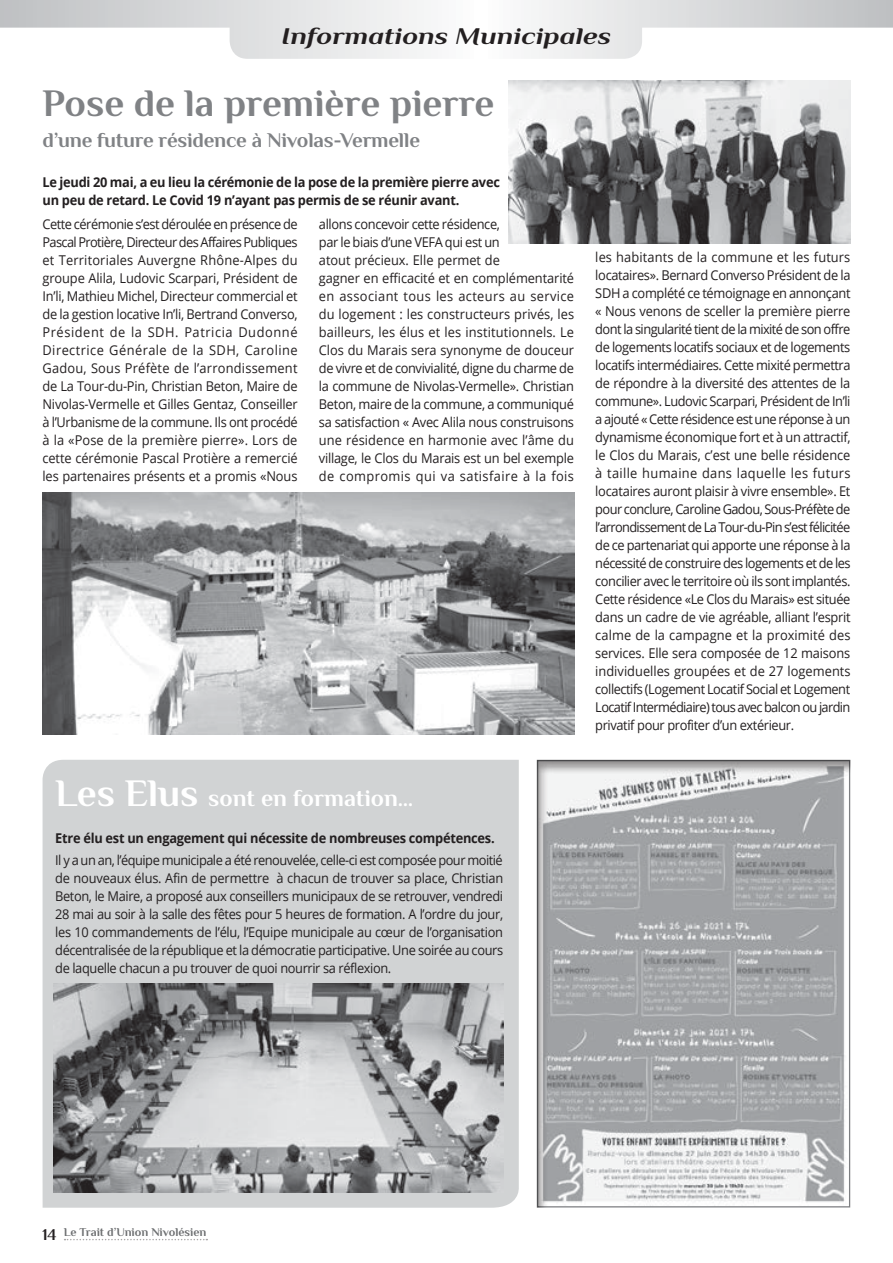
<style>
.page{position:relative;width:893px;height:1263px;background:#fff}
.page>*{position:absolute;margin:0;border:0;box-sizing:border-box;transform-origin:0 0}
.t1{font:700 39px "Philosopher";color:#808285}
.t2{font:italic 700 24px "Philosopher";color:#231f20;scale:1.2 1}
.t3{font:700 24px "Philosopher";color:#fff}
.t4{font:700 21px "Philosopher";letter-spacing:-.01em;color:#808285}
.t5{font:13.5px/18px "Open Sans";letter-spacing:-.02em;color:#231f20;text-align:justify;scale:.95 1}
.t6{font:700 13.5px/18px "Open Sans";letter-spacing:-.02em;color:#231f20;scale:.95 1}
.t7{font:700 12px "Philosopher";color:#6d6f71}
.s1{font-size:39px}
.s2{font-size:16.5px;color:#231f20}
</style>
<div class="page">
<svg style="left:0;top:0;width:893px;height:59px"></svg>
<img style="left:43px;top:492px;width:531px;height:243px">
<div style="left:43px;top:760px;width:476px;height:448px;background:#d1d3d4"></div>
<svg style="left:65px;top:1239px;width:142px;height:1px"></svg>
<img style="left:53px;top:984px;width:450px;height:208px">
<img style="left:508px;top:81px;width:342px;height:162px">
<div style="left:536px;top:758px;width:317px;height:450px;background:#231f20;opacity:.5"></div>
<h2 class="t2" style="left:282px;top:19px;width:276px">Informations Municipales</h2>
<h1 class="t1" style="left:43px;top:77px;width:453px">Pose de la première pierre</h1>
<h3 class="t4" style="left:43px;top:126px;width:379px">d’une future résidence à Nivolas-Vermelle</h3>
<p class="t6" style="left:43px;top:173px;width:483px">Le jeudi 20 mai, a eu lieu la cérémonie de la pose de la première pierre avec un peu de retard. Le Covid 19 n’ayant pas permis de se réunir avant.</p>
<p class="t5" style="left:43px;top:215px;width:270px">Cette cérémonie s’est déroulée en présence de Pascal Protière, Directeur des Affaires Publiques et Territoriales Auvergne Rhône-Alpes du groupe Alila, Ludovic Scarpari, Président de In’li, Mathieu Michel, Directeur commercial et de la gestion locative In’li, Bertrand Converso, Président de la SDH. Patricia Dudonné Directrice Générale de la SDH, Caroline Gadou, Sous Préfète de l’arrondissement de La Tour-du-Pin, Christian Beton, Maire de Nivolas-Vermelle et Gilles Gentaz, Conseiller à l’Urbanisme de la commune. Ils ont procédé à la «Pose de la première pierre». Lors de cette cérémonie Pascal Protière a remercié les partenaires présents et a promis «Nous</p>
<p class="t5" style="left:319px;top:215px;width:270px;text-align:left">allons concevoir cette résidence,<br>par le biais d’une VEFA qui est un<br>atout précieux. Elle permet de<br>gagner en efficacité et en complémentarité en associant tous les acteurs au service du logement : les constructeurs privés, les bailleurs, les élus et les institutionnels. Le Clos du Marais sera synonyme de douceur de vivre et de convivialité, digne du charme de la commune de Nivolas-Vermelle». Christian Beton, maire de la commune, a communiqué sa satisfaction « Avec Alila nous construisons une résidence en harmonie avec l’âme du village, le Clos du Marais est un bel exemple de compromis qui va satisfaire à la fois</p>
<h2 class="t3" style="left:55px;top:782px;width:360px"><span class="s1">Les Elus</span> sont en formation…</h2>
<p class="t6" style="left:55px;top:829px;width:464px">Etre élu est un engagement qui nécessite de nombreuses compétences.</p>
<p class="t5" style="left:55px;top:851px;width:473px">Il y a un an, l’équipe municipale a été renouvelée, celle-ci est composée pour moitié de nouveaux élus. Afin de permettre à chacun de trouver sa place, Christian Beton, le Maire, a proposé aux conseillers municipaux de se retrouver, vendredi 28 mai au soir à la salle des fêtes pour 5 heures de formation. A l’ordre du jour, les 10 commandements de l’élu, l’Equipe municipale au cœur de l’organisation décentralisée de la république et la démocratie participative. Une soirée au cours de laquelle chacun a pu trouver de quoi nourrir sa réflexion.</p>
<p class="t5" style="left:595px;top:247px;width:270px">les habitants de la commune et les futurs locataires». Bernard Converso Président de la SDH a complété ce témoignage en annonçant « Nous venons de sceller la première pierre dont la singularité tient de la mixité de son offre de logements locatifs sociaux et de logements locatifs intermédiaires. Cette mixité permettra de répondre à la diversité des attentes de la commune». Ludovic Scarpari, Président de In’li a ajouté « Cette résidence est une réponse à un dynamisme économique fort et à un attractif, le Clos du Marais, c’est une belle résidence à taille humaine dans laquelle les futurs locataires auront plaisir à vivre ensemble». Et pour conclure, Caroline Gadou, Sous-Préfète de l’arrondissement de La Tour-du-Pin s’est félicitée de ce partenariat qui apporte une réponse à la nécessité de construire des logements et de les concilier avec le territoire où ils sont implantés.<br>Cette résidence «Le Clos du Marais» est située dans un cadre de vie agréable, alliant l’esprit calme de la campagne et la proximité des services. Elle sera composée de 12 maisons individuelles groupées et de 27 logements collectifs (Logement Locatif Social et Logement Locatif Intermédiaire) tous avec balcon ou jardin privatif pour profiter d’un extérieur.</p>
<p class="t7" style="left:43px;top:1224px;width:165px"><span class="s2">14</span> Le Trait d’Union Nivolésien</p>
</div>
